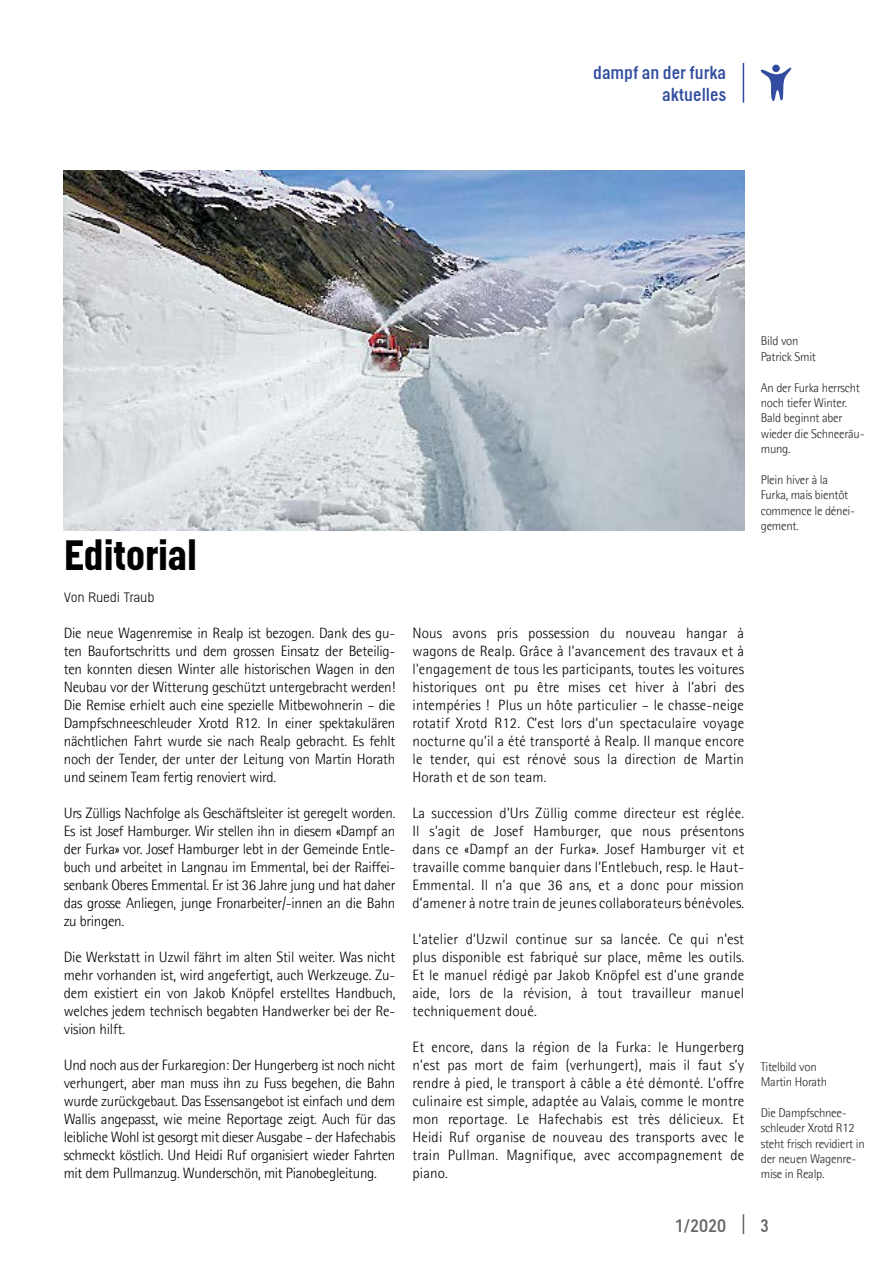
<style>
.page{position:relative;width:893px;height:1263px;background:#fff}
.page>*{position:absolute;margin:0;border:0;box-sizing:border-box;transform-origin:0 0}
.t1{font:700 42px "Helsinki";color:#000}
.t2{font:18px/21.6px "Helsinki";color:#324da0;text-align:right}
.t3{font:18px "Helsinki";color:#000}
.t4{font:300 15px/18px "Agfa Rotis Semisans";letter-spacing:-.01em;color:#000;text-align:justify}
.t5{font:300 13.5px "Helsinki";letter-spacing:-.01em;color:#000}
.t6{font:300 12.75px/15.5px "Agfa Rotis Semisans";letter-spacing:-.02em;color:#292624}
</style>
<div class="page">
<svg style="left:760px;top:65px;width:32px;height:36px"></svg>
<hr style="left:743px;top:63px;width:1px;height:40px;background:#324da0">
<svg style="left:743px;top:1214px;width:1px;height:20px"></svg>
<img style="left:64px;top:170px;width:680px;height:360px">
<p class="t2" style="left:593px;top:61px;width:134px">dampf an der furka aktuelles</p>
<h1 class="t1" style="left:64px;top:529px;width:135px">Editorial</h1>
<p class="t5" style="left:64px;top:589px;width:92px">Von Ruedi Traub</p>
<p class="t4" style="left:64px;top:624px;width:333px">Die neue Wagenremise in Realp ist bezogen. Dank des gu&shy;ten Baufortschritts und dem grossen Einsatz der Beteilig&shy;ten konnten diesen Winter alle historischen Wagen in den Neubau vor der Witterung geschützt untergebracht werden!<br>Die Remise erhielt auch eine spezielle Mitbewohnerin – die Dampfschneeschleuder Xrotd R12. In einer spektakulären nächtlichen Fahrt wurde sie nach Realp gebracht. Es fehlt noch der Tender, der unter der Leitung von Martin Horath und seinem Team fertig renoviert wird.</p>
<p class="t4" style="left:64px;top:804px;width:333px">Urs Zülligs Nachfolge als Geschäftsleiter ist geregelt worden.<br>Es ist Josef Hamburger. Wir stellen ihn in diesem «Dampf an der Furka» vor. Josef Hamburger lebt in der Gemeinde Entle&shy;buch und arbeitet in Langnau im Emmental, bei der Raiffei&shy;senbank Oberes Emmental. Er ist 36 Jahre jung und hat daher das grosse Anliegen, junge Fronarbeiter/-innen an die Bahn zu bringen.</p>
<p class="t4" style="left:64px;top:948px;width:333px">Die Werkstatt in Uzwil fährt im alten Stil weiter. Was nicht mehr vorhanden ist, wird angefertigt, auch Werkzeuge. Zu&shy;dem existiert ein von Jakob Knöpfel erstelltes Handbuch, welches jedem technisch begabten Handwerker bei der Re&shy;vision hilft.</p>
<p class="t4" style="left:64px;top:1056px;width:333px">Und noch aus der Furkaregion: Der Hungerberg ist noch nicht verhungert, aber man muss ihn zu Fuss begehen, die Bahn wurde zurückgebaut. Das Essensangebot ist einfach und dem Wallis angepasst, wie meine Reportage zeigt. Auch für das leibliche Wohl ist gesorgt mit dieser Ausgabe – der Hafechabis schmeckt köstlich. Und Heidi Ruf organisiert wieder Fahrten mit dem Pullmanzug. Wunderschön, mit Pianobegleitung.</p>
<p class="t6" style="left:761px;top:333px;width:57px">Bild von<br>Patrick Smit</p>
<p class="t6" style="left:761px;top:380px;width:105px">An der Furka herrscht noch tiefer Winter.<br>Bald beginnt aber wieder die Schneeräu&shy;mung.</p>
<p class="t6" style="left:761px;top:472px;width:96px">Plein hiver à la<br>Furka, mais bientôt commence le dénei&shy;gement.</p>
<p class="t4" style="left:412px;top:624px;width:333px">Nous avons pris possession du nouveau hangar à wagons de Realp. Grâce à l’avancement des travaux et à l’engagement de tous les participants, toutes les voitures historiques ont pu être mises cet hiver à l’abri des intempéries ! Plus un hôte particulier – le chasse-neige rotatif Xrotd R12. C’est lors d‘un spectaculaire voyage nocturne qu’il a été transporté à Realp. Il manque encore le tender, qui est rénové sous la direction de Martin Horath et de son team.</p>
<p class="t4" style="left:412px;top:804px;width:333px">La succession d’Urs Züllig comme directeur est réglée.<br>Il s’agit de Josef Hamburger, que nous présentons dans ce «Dampf an der Furka». Josef Hamburger vit et travaille comme banquier dans l’Entlebuch, resp. le Haut-Emmental. Il n’a que 36 ans, et a donc pour mission d’amener à notre train de jeunes collaborateurs bénévoles.</p>
<p class="t4" style="left:412px;top:930px;width:333px">L‘atelier d‘Uzwil continue sur sa lancée. Ce qui n’est plus disponible est fabriqué sur place, même les outils.<br>Et le manuel rédigé par Jakob Knöpfel est d’une grande aide, lors de la révision, à tout travailleur manuel techniquement doué.</p>
<p class="t4" style="left:412px;top:1038px;width:333px">Et encore, dans la région de la Furka: le Hungerberg n’est pas mort de faim (verhungert), mais il faut s’y rendre à pied, le transport à câble a été démonté. L’offre culinaire est simple, adaptée au Valais, comme le montre mon reportage. Le Hafechabis est très délicieux. Et Heidi Ruf organise de nouveau des transports avec le train Pullman. Magnifique, avec accompagnement de piano.</p>
<p class="t6" style="left:761px;top:1059px;width:68px">Titelbild von<br>Martin Horath</p>
<p class="t6" style="left:761px;top:1105px;width:105px">Die Dampfschnee&shy;schleuder Xrotd R12 steht frisch revidiert in der neuen Wagenre&shy;mise in Realp.</p>
<p class="t3" style="left:674px;top:1215px;width:53px">1/2020</p>
<p class="t3" style="left:761px;top:1215px;width:10px">3</p>
</div>
